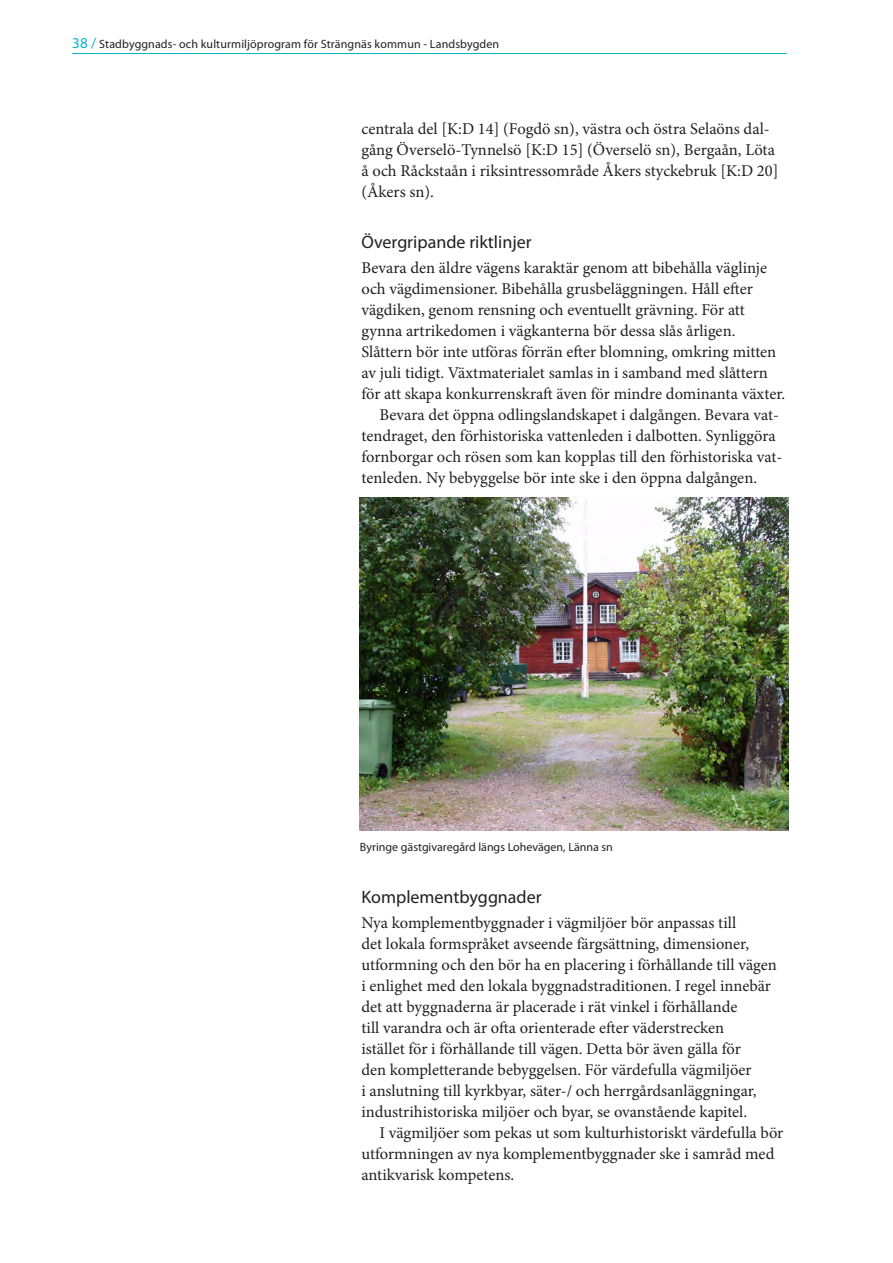
<style>
.page{position:relative;width:893px;height:1263px;background:#fff}
.page>*{position:absolute;margin:0;border:0;box-sizing:border-box;transform-origin:0 0}
.Ny_Rubrik_3{font:18px "Myriad Pro";color:#231f20}
.Bröd_Första_stycket{font:16.5px/21px "Minion Pro";color:#231f20}
.Brödtext{font:16.5px/21px "Minion Pro";color:#231f20}
.Ny_Bildtext{font:12px "Myriad Pro";letter-spacing:.005em;color:#231f20}
.s1{font-size:15px;color:#00b5cb}
</style>
<div class="page">
<hr style="left:72px;top:53px;width:715px;height:1px;background:#00b5cb">
<img style="left:360px;top:497px;width:428px;height:333px">
<p class="Ny_Bildtext" style="left:72px;top:36px;width:428px"><span class="s1">38 /</span> Stadbyggnads- och kulturmiljöprogram för Strängnäs kommun - Landsbygden</p>
<p class="Brödtext" style="left:361px;top:118px;width:418px">centrala del [K:D 14] (Fogdö sn), västra och östra Selaöns dal&shy;gång Överselö-Tynnelsö [K:D 15] (Överselö sn), Bergaån, Löta å och Råckstaån i riksintressområde Åkers styckebruk [K:D 20] (Åkers sn).</p>
<p class="Ny_Rubrik_3" style="left:361px;top:230px;width:172px">Övergripande riktlinjer</p>
<p class="Bröd_Första_stycket" style="left:361px;top:257px;width:425px">Bevara den äldre vägens karaktär genom att bibehålla väglinje och vägdimensioner. Bibehålla grusbeläggningen. Håll efter vägdiken, genom rensning och eventuellt grävning. För att gynna artrikedomen i vägkanterna bör dessa slås årligen.<br>Slåttern bör inte utföras förrän efter blomning, omkring mitten av juli tidigt. Växtmaterialet samlas in i samband med slåttern för att skapa konkurrenskraft även för mindre dominanta växter.</p>
<p class="Brödtext" style="left:361px;top:404px;width:422px;text-indent:18px">Bevara det öppna odlingslandskapet i dalgången. Bevara vat&shy;tendraget, den förhistoriska vattenleden i dalbotten. Synliggöra fornborgar och rösen som kan kopplas till den förhistoriska vat&shy;tenleden. Ny bebyggelse bör inte ske i den öppna dalgången.</p>
<p class="Ny_Bildtext" style="left:360px;top:839px;width:254px">Byringe gästgivaregård längs Lohevägen, Länna sn</p>
<p class="Ny_Rubrik_3" style="left:361px;top:886px;width:182px">Komplementbyggnader</p>
<p class="Bröd_Första_stycket" style="left:361px;top:912px;width:417px">Nya komplementbyggnader i vägmiljöer bör anpassas till<br>det lokala formspråket avseende färgsättning, dimensioner, utformning och den bör ha en placering i förhållande till vägen i enlighet med den lokala byggnadstraditionen. I regel innebär det att byggnaderna är placerade i rät vinkel i förhållande<br>till varandra och är ofta orienterade efter väderstrecken<br>istället för i förhållande till vägen. Detta bör även gälla för<br>den kompletterande bebyggelsen. För värdefulla vägmiljöer<br>i anslutning till kyrkbyar, säter-/ och herrgårdsanläggningar, industrihistoriska miljöer och byar, se ovanstående kapitel.</p>
<p class="Brödtext" style="left:361px;top:1122px;width:423px;text-indent:18px">I vägmiljöer som pekas ut som kulturhistoriskt värdefulla bör utformningen av nya komplementbyggnader ske i samråd med antikvarisk kompetens.</p>
</div>
